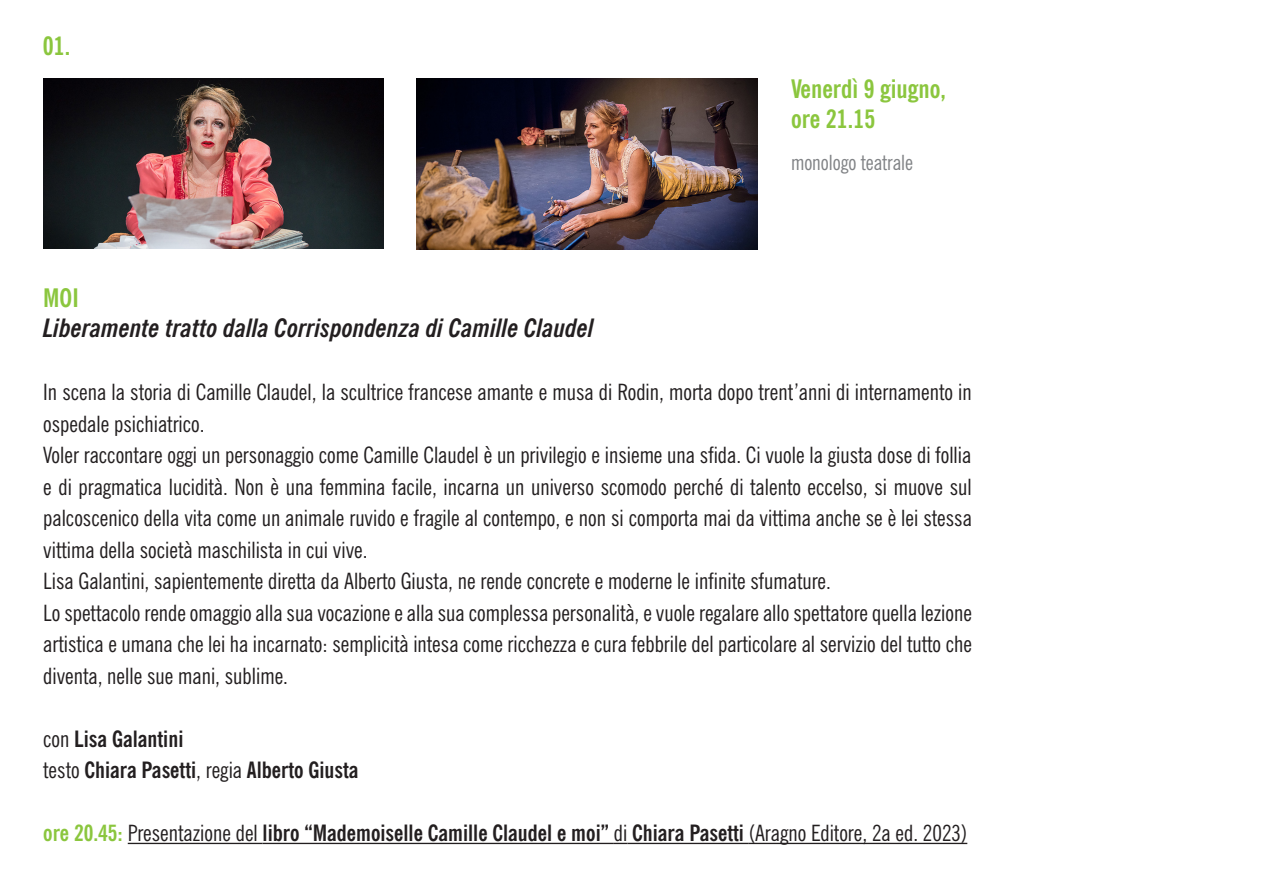
<style>
.page{position:relative;width:1263px;height:893px;background:#fff}
.page>*{position:absolute;margin:0;border:0;box-sizing:border-box;transform-origin:0 0}
.t1{font:italic 700 condensed 25.5px "News Gothic BT";color:#231f20}
.t2{font:700 condensed 25.5px/30.6px "News Gothic BT";color:#8bc63e}
.t3{font:condensed 22.5px/31.5px "News Gothic BT";color:#231f20}
.t4{font:700 condensed 22.5px/31.5px "News Gothic BT";color:#231f20}
.t5{font:condensed 21px "News Gothic BT";letter-spacing:-.005em;color:#818386}
.s1{font-weight:400}
.s2{color:#8bc63e}
</style>
<div class="page">
<hr style="left:128px;top:843px;width:135px;height:1px;background:#231f20">
<hr style="left:263px;top:843px;width:351px;height:1px;background:#231f20">
<svg style="left:614px;top:843px;width:13px;height:1px"></svg>
<hr style="left:627px;top:843px;width:122px;height:1px;background:#231f20">
<hr style="left:749px;top:843px;width:218px;height:1px;background:#231f20">
<img style="left:43px;top:79px;width:340px;height:170px">
<img style="left:417px;top:79px;width:340px;height:170px">
<p class="t2" style="left:43px;top:30px;width:29px">01.</p>
<p class="t2" style="left:43px;top:282px;width:37px">MOI</p>
<p class="t1" style="left:43px;top:313px;width:552px">Liberamente tratto dalla Corrispondenza di Camille Claudel</p>
<p class="t2" style="left:791px;top:73px;width:156px">Venerdì 9 giugno, ore 21.15</p>
<p class="t5" style="left:791px;top:150px;width:124px">monologo teatrale</p>
<p class="t3" style="left:43px;top:376px;width:930px">In scena la storia di Camille Claudel, la scultrice francese amante e musa di Rodin, morta dopo trent’anni di internamento in ospedale psichiatrico.<br>Voler raccontare oggi un personaggio come Camille Claudel è un privilegio e insieme una sfida. Ci vuole la giusta dose di follia e di pragmatica lucidità. Non è una femmina facile, incarna un universo scomodo perché di talento eccelso, si muove sul palcoscenico della vita come un animale ruvido e fragile al contempo, e non si comporta mai da vittima anche se è lei stessa vittima della società maschilista in cui vive.<br>Lisa Galantini, sapientemente diretta da Alberto Giusta, ne rende concrete e moderne le infinite sfumature.<br>Lo spettacolo rende omaggio alla sua vocazione e alla sua complessa personalità, e vuole regalare allo spettatore quella lezione artistica e umana che lei ha incarnato: semplicità intesa come ricchezza e cura febbrile del particolare al servizio del tutto che diventa, nelle sue mani, sublime.</p>
<p class="t4" style="left:43px;top:723px;width:317px"><span class="s1">con</span> Lisa Galantini<br><span class="s1">testo</span> Chiara Pasetti<span class="s1">, regia</span> Alberto Giusta</p>
<p class="t4" style="left:43px;top:817px;width:926px"><span class="s2">ore 20.45:</span> <span class="s1">Presentazione del</span> libro “Mademoiselle Camille Claudel e moi” <span class="s1">di</span> Chiara Pasetti <span class="s1">(Aragno Editore, 2a ed. 2023)</span></p>
</div>
